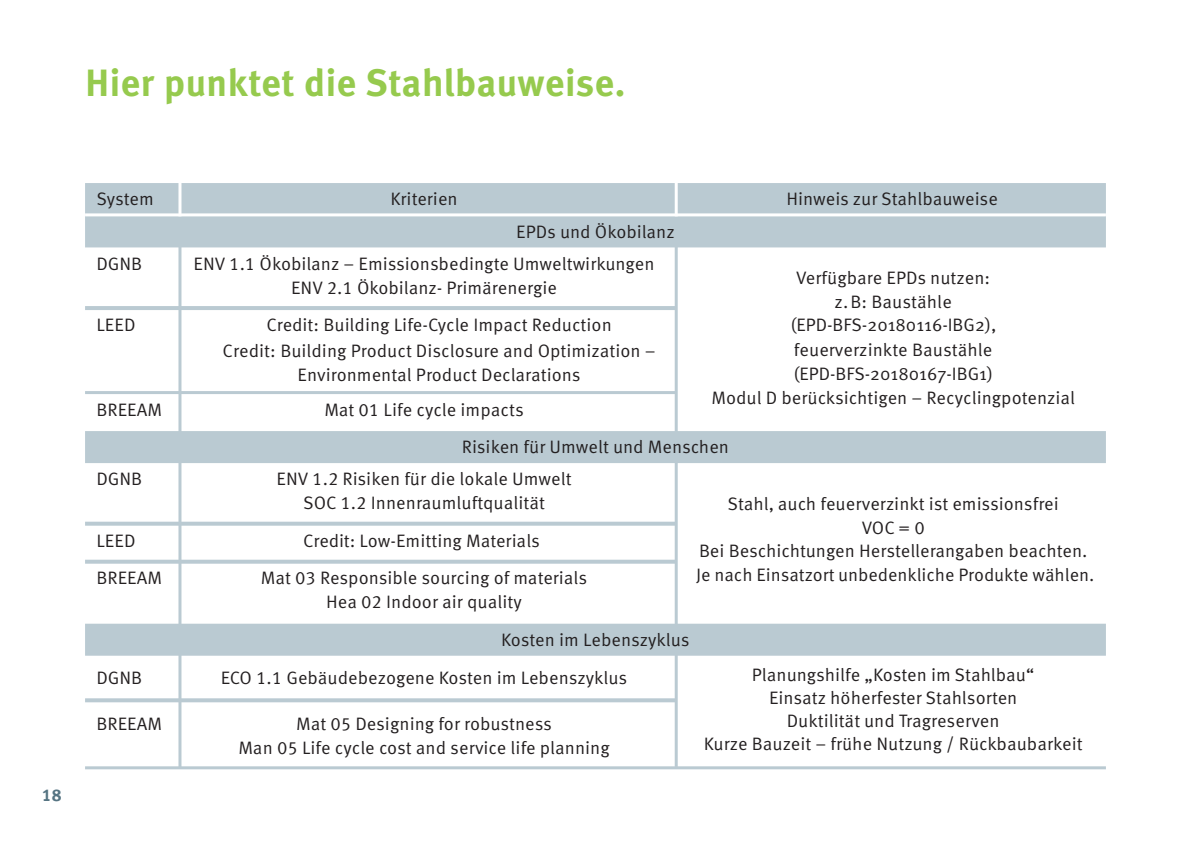
<style>
.page{position:relative;width:1191px;height:842px;background:#fff}
.page>*{position:absolute;margin:0;border:0;box-sizing:border-box;transform-origin:0 0}
.t1{font:700 38px "Meta Corr";color:#96ca4e}
.t2{font:18px/24px "Meta Corr";color:#231f20;text-align:center}
.t3{font:18px "Meta Pro Norm";color:#231f20}
.t4{font:700 17px "Meta Corr";color:#557482}
.s1{font-family:"Meta Corr"}
</style>
<div class="page">
<hr style="left:178px;top:237px;width:3px;height:531px;background:#bacad2">
<hr style="left:674px;top:245px;width:3px;height:522px;background:#bacad2">
<div style="left:85px;top:183px;width:1021px;height:34px;background:#bacad2"></div>
<div style="left:85px;top:215px;width:1021px;height:32px;background:#bacad2"></div>
<hr style="left:85px;top:306px;width:591px;height:4px;background:#bacad2">
<hr style="left:85px;top:391px;width:591px;height:3px;background:#bacad2">
<div style="left:85px;top:431px;width:1021px;height:32px;background:#bacad2"></div>
<svg style="left:85px;top:522px;width:590px;height:4px;background:#becdd5"></svg>
<svg style="left:85px;top:560px;width:590px;height:4px;background:#becdd5"></svg>
<div style="left:85px;top:624px;width:1021px;height:32px;background:#bacad2"></div>
<svg style="left:85px;top:698px;width:590px;height:4px;background:#bfcdd5"></svg>
<hr style="left:85px;top:766px;width:1021px;height:3px;background:#bacad2">
<hr style="left:85px;top:213px;width:1021px;height:3px;background:#fff">
<hr style="left:178px;top:172px;width:3px;height:44px;background:#fff">
<hr style="left:674px;top:171px;width:3px;height:45px;background:#fff">
<h1 class="t1" style="left:85px;top:70px;width:542px">Hier punktet die Stahlbauweise.</h1>
<p class="t4" style="left:42px;top:789px;width:21px">18</p>
<p class="t2" style="left:96px;top:189px;width:59px">System</p>
<p class="t2" style="left:390px;top:189px;width:69px">Kriterien</p>
<p class="t2" style="left:786px;top:189px;width:213px">Hinweis zur Stahlbauweise</p>
<p class="t2" style="left:516px;top:221px;width:160px">EPDs und Ökobilanz</p>
<p class="t2" style="left:96px;top:253px;width:48px">DGNB</p>
<p class="t2" style="left:193px;top:253px;width:462px">ENV 1.1 Ökobilanz – Emissionsbedingte Umweltwirkungen<br>ENV 2.1 Ökobilanz- Primärenergie</p>
<p class="t2" style="left:96px;top:314px;width:41px">LEED</p>
<p class="t2" style="left:223px;top:313px;width:434px;line-height:26.4px">Credit: Building Life-Cycle Impact Reduction<br>Credit: Building Product Disclosure and Optimization –</p>
<p class="t2" style="left:297px;top:364px;width:285px">Environmental Product Declarations</p>
<p class="t2" style="left:96px;top:399px;width:67px">BREEAM</p>
<p class="t2" style="left:462px;top:392px;width:269px;line-height:37.6px;text-align:left;text-indent:-137px">Mat 01 Life cycle impacts<br>Risiken für Umwelt und Menschen</p>
<p class="t2" style="left:96px;top:469px;width:48px">DGNB</p>
<p class="t2" style="left:276px;top:469px;width:296px">ENV 1.2 Risiken für die lokale Umwelt<br>SOC 1.2 Innenraumluftqualität</p>
<p class="t2" style="left:96px;top:531px;width:41px">LEED</p>
<p class="t2" style="left:303px;top:531px;width:238px">Credit: Low-Emitting Materials</p>
<p class="t2" style="left:96px;top:568px;width:67px">BREEAM</p>
<p class="t2" style="left:261px;top:568px;width:328px">Mat 03 Responsible sourcing of materials<br>Hea 02 Indoor air quality</p>
<p class="t2" style="left:501px;top:629px;width:190px">Kosten im Lebenszyklus</p>
<p class="t2" style="left:96px;top:667px;width:48px">DGNB</p>
<p class="t2" style="left:221px;top:667px;width:408px">ECO 1.1 Gebäudebezogene Kosten im Lebenszyklus</p>
<p class="t2" style="left:96px;top:713px;width:67px">BREEAM</p>
<p class="t2" style="left:238px;top:713px;width:373px">Mat 05 Designing for robustness<br>Man 05 Life cycle cost and service life planning</p>
<p class="t2" style="left:796px;top:267px;width:195px">Verfügbare EPDs nutzen: z.B: Baustähle</p>
<p class="t3" style="left:790px;top:312px;width:207px"><span class="s1">(</span>EPD-BFS-20180116-IBG2<span class="s1">),</span></p>
<p class="t2" style="left:794px;top:340px;width:200px">feuerverzinkte Baustähle</p>
<p class="t3" style="left:793px;top:360px;width:201px"><span class="s1">(</span>EPD-BFS-20180167-IBG1<span class="s1">)</span></p>
<p class="t2" style="left:711px;top:387px;width:365px">Modul D berücksichtigen – Recyclingpotenzial</p>
<p class="t2" style="left:696px;top:494px;width:400px">Stahl, auch feuerverzinkt ist emissionsfrei<br>VOC = 0<br>Bei Beschichtungen Herstellerangaben beachten.<br>Je nach Einsatzort unbedenkliche Produkte wählen.</p>
<p class="t2" style="left:704px;top:665px;width:380px;line-height:23.2px">Planungshilfe „Kosten im Stahlbau“<br>Einsatz höherfester Stahlsorten<br>Duktilität und Tragreserven<br>Kurze Bauzeit – frühe Nutzung / Rückbaubarkeit</p>
</div>
